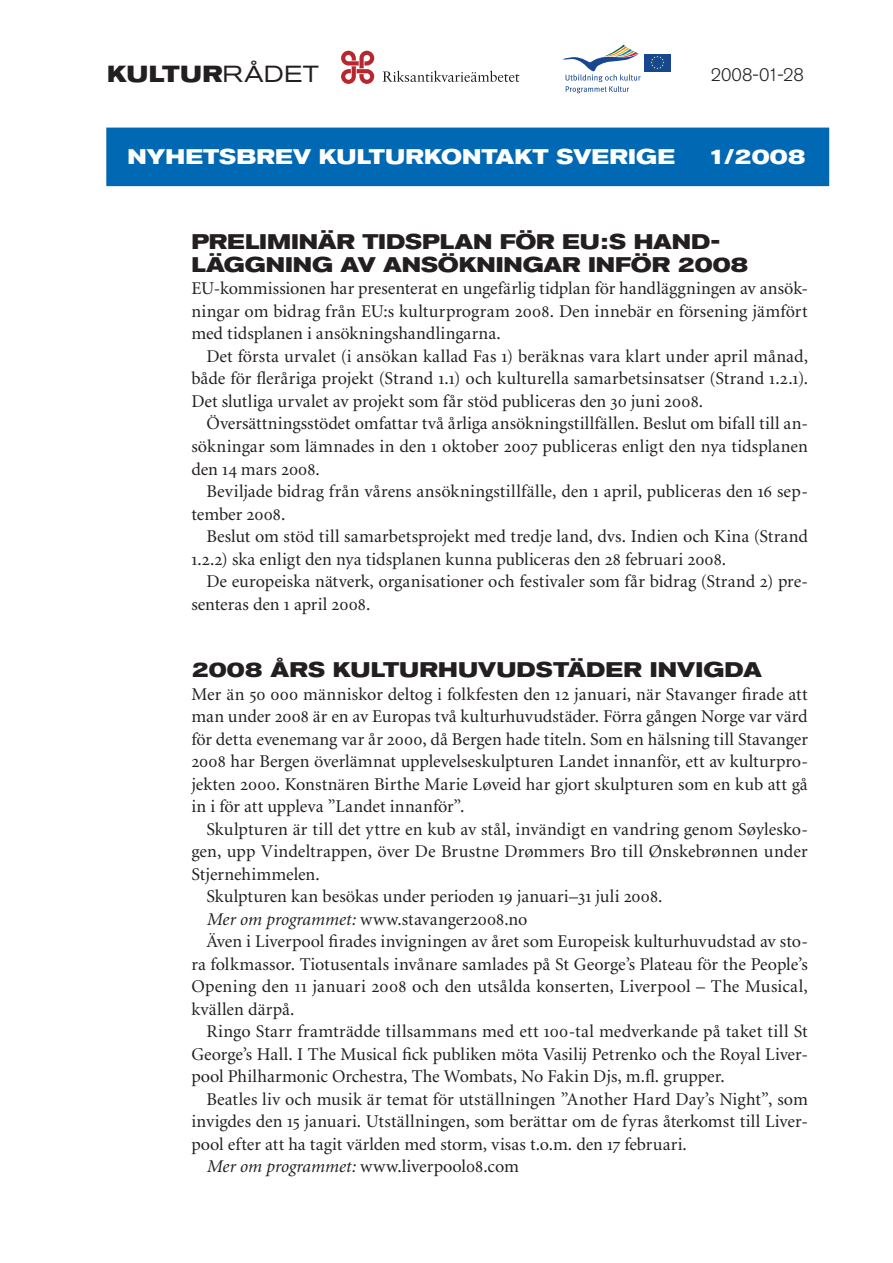
<style>
.page{position:relative;width:893px;height:1263px;background:#fff}
.page>*{position:absolute;margin:0;border:0;box-sizing:border-box;transform-origin:0 0}
.t1{font:700 expanded 23.1px "Akzidenz Grotesk BE";letter-spacing:.01em;color:#231f20}
.Kapitelrubrik{font:700 expanded 21px/22.5px "Akzidenz Grotesk BE";color:#231f20}
.Kapitelrubrik-2{font:700 expanded 21px "Akzidenz Grotesk BE";letter-spacing:.005em;color:#fff}
.Brödtext_indrag{font:18px/22.5px "Minion OS";letter-spacing:.005em;color:#231f20;text-align:justify}
.Brödtext{font:18px/22.5px "Minion OS";color:#231f20;text-align:justify}
.t2{font:300 18px "Akzidenz Grotesk BE";letter-spacing:-.005em;color:#231f20}
.s1{font-weight:400}
.s2{font-family:"Minion";font-style:italic}
</style>
<div class="page">
<div style="left:106px;top:128px;width:723px;height:58px;background:#0168b3"></div>
<svg style="left:341px;top:51px;width:33px;height:33px"></svg>
<svg style="left:383px;top:71px;width:136px;height:11px"></svg>
<svg style="left:563px;top:45px;width:108px;height:48px"></svg>
<p class="t1" style="left:107px;top:60px;width:213px">KULTUR<span class="s1">rådet</span></p>
<p class="t2" style="left:711px;top:65px;width:95px">2008-01-28</p>
<p class="Kapitelrubrik-2" style="left:128px;top:145px;width:549px">NYHETSBREV KULTURKONTAKT SVERIGE</p>
<p class="Kapitelrubrik-2" style="left:708px;top:145px;width:99px">1/2008</p>
<p class="Kapitelrubrik" style="left:191px;top:231px;width:558px">PRELIMINÄR TIDSPLAN FÖR EU :S HAND-<br>LÄGGNING AV ANSÖKNINGAR INFÖR 2008</p>
<p class="Brödtext" style="left:191px;top:277px;width:618px">EU-kommissionen har presenterat en ungefärlig tidplan för handläggningen av ansök&shy;ningar om bidrag från EU:s kulturprogram 2008. Den innebär en försening jämfört med tidsplanen i ansökningshandlingarna.</p>
<p class="Brödtext_indrag" style="left:191px;top:345px;width:618px;text-indent:15px">Det första urvalet (i ansökan kallad Fas 1) beräknas vara klart under april månad, både för fleråriga projekt (Strand 1.1) och kulturella samarbetsinsatser (Strand 1.2.1).<br>Det slutliga urvalet av projekt som får stöd publiceras den 30 juni 2008.</p>
<p class="Brödtext_indrag" style="left:191px;top:412px;width:618px;text-indent:15px">Översättningsstödet omfattar två årliga ansökningstillfällen. Beslut om bifall till an&shy;sökningar som lämnades in den 1 oktober 2007 publiceras enligt den nya tidsplanen den 14 mars 2008.</p>
<p class="Brödtext_indrag" style="left:191px;top:480px;width:618px;text-indent:15px">Beviljade bidrag från vårens ansökningstillfälle, den 1 april, publiceras den 16 sep&shy;tember 2008.</p>
<p class="Brödtext_indrag" style="left:191px;top:525px;width:618px;text-indent:15px">Beslut om stöd till samarbetsprojekt med tredje land, dvs. Indien och Kina (Strand<br>1.2.2) ska enligt den nya tidsplanen kunna publiceras den 28 februari 2008.</p>
<p class="Brödtext_indrag" style="left:191px;top:570px;width:618px;text-indent:15px">De europeiska nätverk, organisationer och festivaler som får bidrag (Strand 2) pre&shy;senteras den 1 april 2008.</p>
<p class="Kapitelrubrik" style="left:191px;top:659px;width:572px">2008 ÅRS KULTURHUVUDSTÄDER INVIGDA</p>
<p class="Brödtext" style="left:191px;top:682px;width:618px">Mer än 50 000 människor deltog i folkfesten den 12 januari, när Stavanger firade att man under 2008 är en av Europas två kulturhuvudstäder. Förra gången Norge var värd för detta evenemang var år 2000, då Bergen hade titeln. Som en hälsning till Stavanger 2008 har Bergen överlämnat upplevelseskulpturen Landet innanför, ett av kulturpro&shy;jekten 2000. Konstnären Birthe Marie Løveid har gjort skulpturen som en kub att gå in i för att uppleva ”Landet innanför”.</p>
<p class="Brödtext_indrag" style="left:191px;top:817px;width:618px;text-indent:15px">Skulpturen är till det yttre en kub av stål, invändigt en vandring genom Søylesko&shy;gen, upp Vindeltrappen, över De Brustne Drømmers Bro till Ønskebrønnen under Stjernehimmelen.</p>
<p class="Brödtext_indrag" style="left:206px;top:885px;width:458px">Skulpturen kan besökas under perioden 19 januari–31 juli 2008.</p>
<p class="Brödtext_indrag" style="left:206px;top:907px;width:323px"><span class="s2">Mer om programmet:</span> www.stavanger2008.no</p>
<p class="Brödtext_indrag" style="left:191px;top:930px;width:618px;text-indent:15px">Även i Liverpool firades invigningen av året som Europeisk kulturhuvudstad av sto&shy;ra folkmassor. Tiotusentals invånare samlades på St George’s Plateau för the People’s Opening den 11 januari 2008 och den utsålda konserten, Liverpool – The Musical, kvällen därpå.</p>
<p class="Brödtext_indrag" style="left:191px;top:1020px;width:618px;text-indent:15px">Ringo Starr framträdde tillsammans med ett 100-tal medverkande på taket till St George’s Hall. I The Musical fick publiken möta Vasilij Petrenko och the Royal Liver&shy;pool Philharmonic Orchestra, The Wombats, No Fakin Djs, m.fl. grupper.</p>
<p class="Brödtext_indrag" style="left:191px;top:1087px;width:618px;text-indent:15px">Beatles liv och musik är temat för utställningen ”Another Hard Day’s Night”, som invigdes den 15 januari. Utställningen, som berättar om de fyras återkomst till Liver&shy;pool efter att ha tagit världen med storm, visas t.o.m. den 17 februari.</p>
<p class="Brödtext_indrag" style="left:206px;top:1155px;width:314px"><span class="s2">Mer om programmet:</span> www.liverpool08.com</p>
</div>
